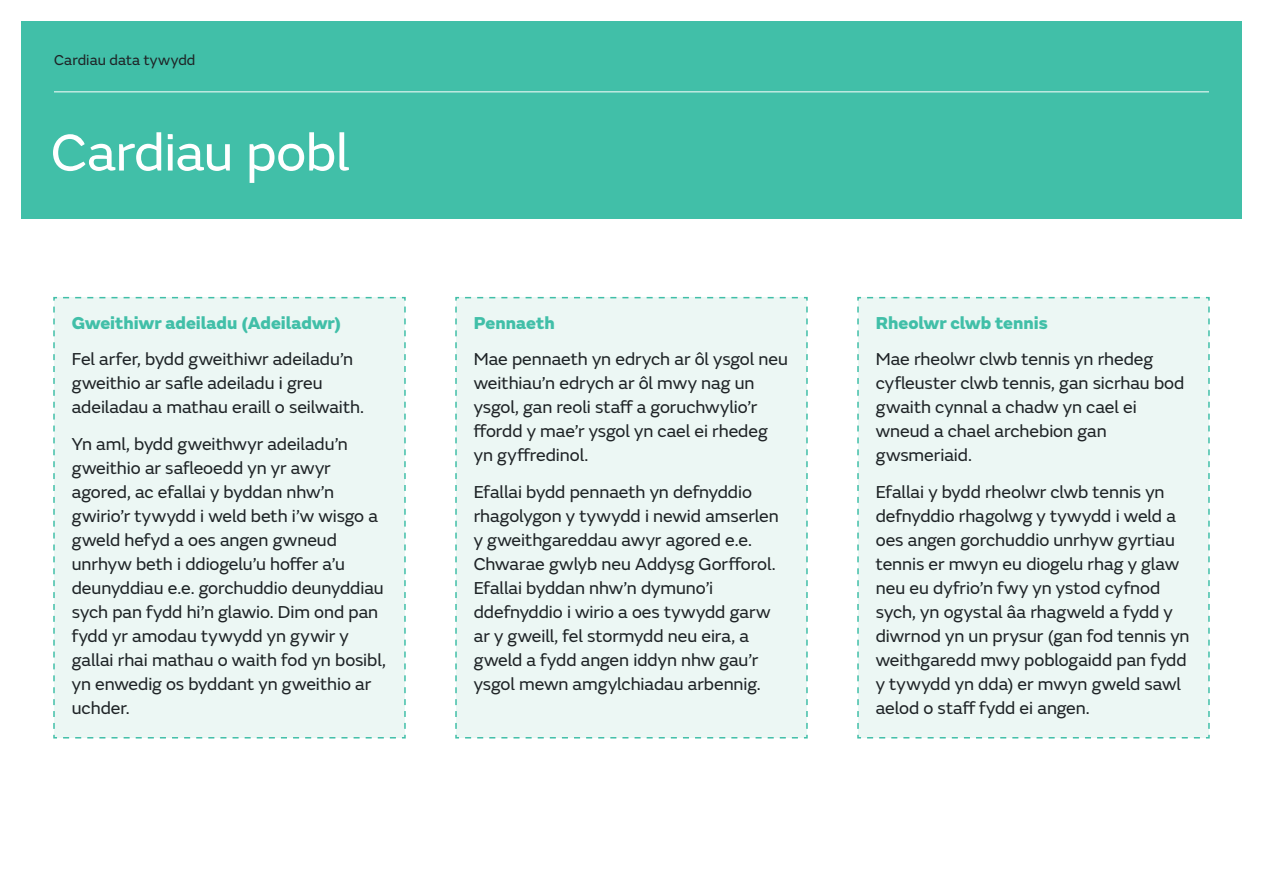
<style>
.page{position:relative;width:1263px;height:893px;background:#fff}
.page>*{position:absolute;margin:0;border:0;box-sizing:border-box;transform-origin:0 0}
.MO_Lesson_plan_title{font:54px "FS Emeric";letter-spacing:-.01em;color:#fff}
.MO_Lesson_plan_bulle{font:18px/24px "FS Emeric";letter-spacing:-.005em;color:#1e2326}
.MO_Lesson_plan_bulle-2{font:800 18px "FS Emeric";color:#41bfa8}
.MO_Lesson_plan_cover{font:15px "FS Emeric";letter-spacing:.005em;color:#1e2326}
</style>
<div class="page">
<div style="left:21px;top:21px;width:1221px;height:198px;background:#41bfa8"></div>
<hr style="left:54px;top:91px;width:1155px;height:1px;background:#fff">
<div style="left:53px;top:296px;width:353px;height:443px;background:#ecf7f4"></div>
<div style="left:455px;top:296px;width:353px;height:443px;background:#ecf7f4"></div>
<div style="left:857px;top:296px;width:353px;height:443px;background:#ecf7f4"></div>
<p class="MO_Lesson_plan_cover" style="left:54px;top:49px;width:143px">Cardiau data tywydd</p>
<p class="MO_Lesson_plan_title" style="left:51px;top:114px;width:300px">Cardiau pobl</p>
<p class="MO_Lesson_plan_bulle-2" style="left:72px;top:308px;width:271px">Gweithiwr adeiladu (Adeiladwr)</p>
<p class="MO_Lesson_plan_bulle" style="left:72px;top:346px;width:294px">Fel arfer, bydd gweithiwr adeiladu’n gweithio ar safle adeiladu i greu adeiladau a mathau eraill o seilwaith.</p>
<p class="MO_Lesson_plan_bulle" style="left:72px;top:431px;width:316px">Yn aml, bydd gweithwyr adeiladu’n gweithio ar safleoedd yn yr awyr agored, ac efallai y byddan nhw’n gwirio’r tywydd i weld beth i’w wisgo a gweld hefyd a oes angen gwneud unrhyw beth i ddiogelu’u hoffer a’u deunyddiau e.e. gorchuddio deunyddiau sych pan fydd hi’n glawio. Dim ond pan fydd yr amodau tywydd yn gywir y gallai rhai mathau o waith fod yn bosibl, yn enwedig os byddant yn gweithio ar uchder.</p>
<p class="MO_Lesson_plan_bulle-2" style="left:474px;top:308px;width:82px">Pennaeth</p>
<p class="MO_Lesson_plan_bulle" style="left:474px;top:346px;width:316px">Mae pennaeth yn edrych ar ôl ysgol neu weithiau’n edrych ar ôl mwy nag un ysgol, gan reoli staff a goruchwylio’r ffordd y mae’r ysgol yn cael ei rhedeg yn gyffredinol.</p>
<p class="MO_Lesson_plan_bulle" style="left:474px;top:479px;width:306px">Efallai bydd pennaeth yn defnyddio rhagolygon y tywydd i newid amserlen y gweithgareddau awyr agored e.e.<br>Chwarae gwlyb neu Addysg Gorfforol.<br>Efallai byddan nhw’n dymuno’i ddefnyddio i wirio a oes tywydd garw ar y gweill, fel stormydd neu eira, a gweld a fydd angen iddyn nhw gau’r ysgol mewn amgylchiadau arbennig.</p>
<p class="MO_Lesson_plan_bulle-2" style="left:876px;top:308px;width:174px">Rheolwr clwb tennis</p>
<p class="MO_Lesson_plan_bulle" style="left:876px;top:346px;width:310px">Mae rheolwr clwb tennis yn rhedeg cyfleuster clwb tennis, gan sicrhau bod gwaith cynnal a chadw yn cael ei wneud a chael archebion gan gwsmeriaid.</p>
<p class="MO_Lesson_plan_bulle" style="left:876px;top:479px;width:315px">Efallai y bydd rheolwr clwb tennis yn defnyddio rhagolwg y tywydd i weld a oes angen gorchuddio unrhyw gyrtiau tennis er mwyn eu diogelu rhag y glaw neu eu dyfrio’n fwy yn ystod cyfnod sych, yn ogystal âa rhagweld a fydd y diwrnod yn un prysur (gan fod tennis yn weithgaredd mwy poblogaidd pan fydd y tywydd yn dda) er mwyn gweld sawl aelod o staff fydd ei angen.</p>
</div>
